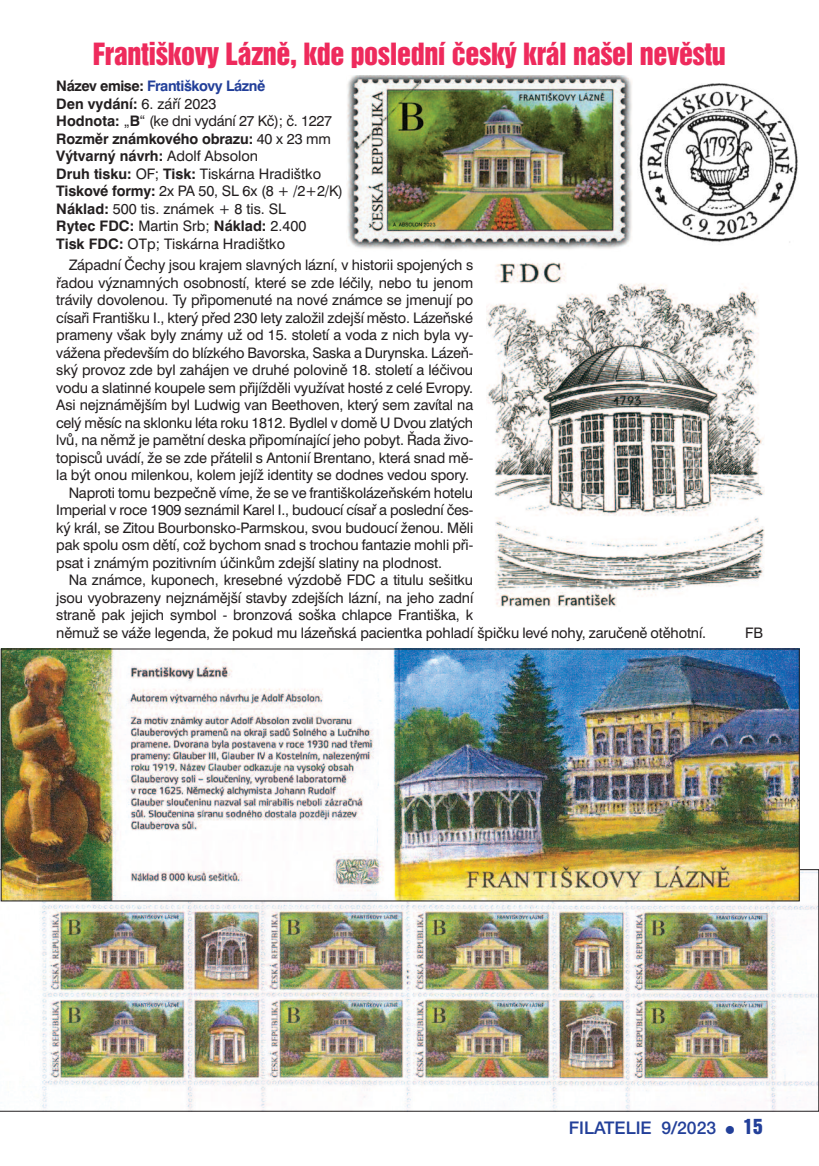
<style>
.page{position:relative;width:819px;height:1166px;background:#fff}
.page>*{position:absolute;margin:0;border:0;box-sizing:border-box;transform-origin:0 0}
.t1{font:28px "Switzerland Inserat";letter-spacing:-.015em;color:#ee2a5c}
.t2{font:17.5px "Helvetica E A";color:#223f99}
.t3{font:14.53px/17.5px "Swiss 721 BTCE";letter-spacing:-.01em;color:#231f20}
.s1{font-weight:700}
.s2{font-weight:700;color:#223f99}
.s3{font-size:14px}
.s4{font-family:"Helvetica Inserat E";font-size:19.25px}
</style>
<div class="page">
<img style="left:0;top:869px;width:818px;height:242px">
<img style="left:3px;top:651px;width:794px;height:248px">
<img style="left:347px;top:75px;width:285px;height:175px">
<img style="left:486px;top:262px;width:278px;height:345px">
<img style="left:639px;top:83px;width:159px;height:160px">
<h1 class="t1" style="left:93px;top:39px;width:634px">Františkovy Lázně, kde poslední český král našel nevěstu</h1>
<p class="t3" style="left:56px;top:79px;width:288px"><span class="s1">Název emise:</span> <span class="s2">Františkovy Lázně<br></span><span class="s1">Den vydání:</span> 6. září 2023<br><span class="s1">Hodnota:</span> „<span class="s1">B</span>“ (ke dni vydání 27 Kč); č. 1227<br><span class="s1">Rozměr známkového obrazu:</span> 40 x 23 mm <span class="s1">Výtvarný návrh:</span> Adolf Absolon<br><span class="s1">Druh tisku:</span> OF; <span class="s1">Tisk:</span> Tiskárna Hradištko <span class="s1">Tiskové formy:</span> 2x PA 50, SL 6x (8 + /2+2/K)<br><span class="s1">Náklad:</span> 500 tis. známek + 8 tis. SL<br><span class="s1">Rytec FDC:</span> Martin Srb; <span class="s1">Náklad:</span> 2.400<br><span class="s1">Tisk FDC:</span> OTp; Tiskárna Hradištko</p>
<p class="t3" style="left:69px;top:258px;width:406px">Západní Čechy jsou krajem slavných lázní, v historii spojených s</p>
<p class="t3" style="left:56px;top:275px;width:418px">řadou významných osobností, které se zde léčily, nebo tu jenom</p>
<p class="t3" style="left:56px;top:293px;width:418px">trávily dovolenou. Ty připomenuté na nové známce se jmenují po</p>
<p class="t3" style="left:56px;top:310px;width:418px">císaři Františku I., který před 230 lety založil zdejší město. Lázeňské</p>
<p class="t3" style="left:56px;top:328px;width:418px">prameny však byly známy už od 15. století a voda z nich byla vy-</p>
<p class="t3" style="left:56px;top:345px;width:418px">vážena především do blízkého Bavorska, Saska a Durynska. Lázeň-</p>
<p class="t3" style="left:56px;top:363px;width:418px">ský provoz zde byl zahájen ve druhé polovině 18. století a léčivou</p>
<p class="t3" style="left:56px;top:380px;width:418px">vodu a slatinné koupele sem přijížděli využívat hosté z celé Evropy.</p>
<p class="t3" style="left:56px;top:398px;width:418px">Asi nejznámějším byl Ludwig van Beethoven, který sem zavítal na</p>
<p class="t3" style="left:56px;top:415px;width:418px">celý měsíc na sklonku léta roku 1812. Bydlel v domě U Dvou zlatých</p>
<p class="t3" style="left:56px;top:433px;width:418px">lvů, na němž je pamětní deska připomínající jeho pobyt. Řada živo-</p>
<p class="t3" style="left:56px;top:450px;width:418px">topisců uvádí, že se zde přátelil s Antonií Brentano, která snad mě-</p>
<p class="t3" style="left:56px;top:468px;width:414px">la být onou milenkou, kolem jejíž identity se dodnes vedou spory.</p>
<p class="t3" style="left:69px;top:485px;width:406px">Naproti tomu bezpečně víme, že se ve františkolázeňském hotelu</p>
<p class="t3" style="left:56px;top:503px;width:418px">Imperial v roce 1909 seznámil Karel I., budoucí císař a poslední čes-</p>
<p class="t3" style="left:56px;top:520px;width:418px">ký král, se Zitou Bourbonsko-Parmskou, svou budoucí ženou. Měli</p>
<p class="t3" style="left:56px;top:538px;width:418px">pak spolu osm dětí, což bychom snad s trochou fantazie mohli při-</p>
<p class="t3" style="left:56px;top:555px;width:387px">psat i známým pozitivním účinkům zdejší slatiny na plodnost.</p>
<p class="t3" style="left:69px;top:573px;width:406px">Na známce, kuponech, kresebné výzdobě FDC a titulu sešitku</p>
<p class="t3" style="left:56px;top:590px;width:418px">jsou vyobrazeny nejznámější stavby zdejších lázní, na jeho zadní</p>
<p class="t3" style="left:56px;top:608px;width:418px">straně pak jejich symbol - bronzová soška chlapce Františka, k</p>
<p class="t3" style="left:56px;top:625px;width:651px">němuž se váže legenda, že pokud mu lázeňská pacientka pohladí špičku levé nohy, zaručeně otěhotní.</p>
<p class="t3" style="left:745px;top:625px;width:19px">FB</p>
<p class="t2" style="left:569px;top:1117px;width:195px">FILATELIE 9/2023 <span class="s3">π</span> <span class="s4">15</span></p>
</div>
